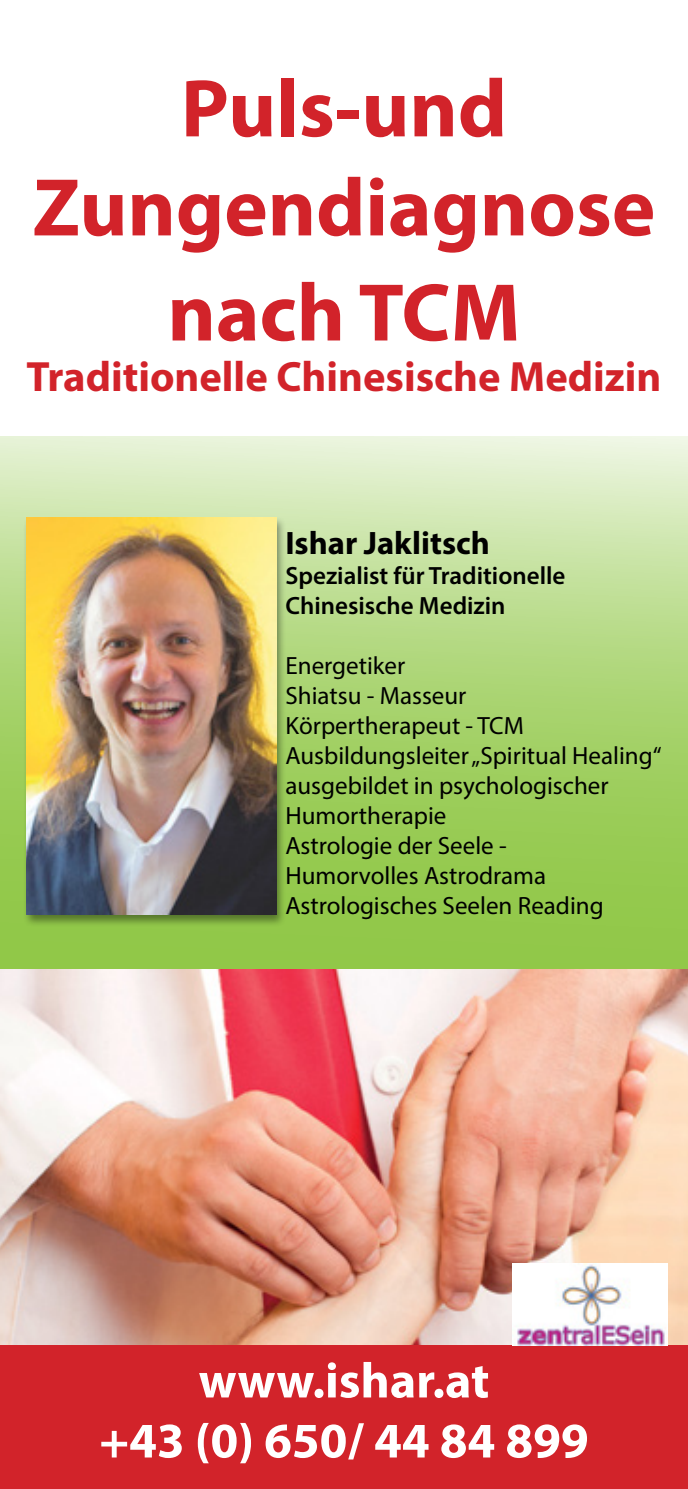
<style>
.page{position:relative;width:688px;height:1489px;background:#fff}
.page>*{position:absolute;margin:0;border:0;box-sizing:border-box;transform-origin:0 0}
.t1{font:700 82.5px/102px "Myriad Pro";color:#d2232a;text-align:center}
.t2{font:700 50px/60px "Myriad Pro";color:#fff;text-align:center}
.t3{font:700 42.5px "Myriad Pro";color:#d2232a}
.t4{font:700 32.5px "Myriad Pro";color:#000}
.t5{font:25px/30px "Myriad Pro";color:#000}
.t6{font:600 25px/30px "Myriad Pro";color:#000}
</style>
<div class="page">
<svg style="left:0;top:436px;width:687px;height:533px;background:#b2d880"></svg>
<img style="left:0;top:969px;width:687px;height:376px">
<div style="left:0;top:1345px;width:687px;height:143px;background:#d2232a"></div>
<div style="left:23px;top:516px;width:263px;height:411px;background:#000;opacity:.41"></div>
<img style="left:27px;top:517px;width:249px;height:397px">
<img style="left:512px;top:1263px;width:154px;height:82px">
<h1 class="t1" style="left:33px;top:55px;width:624px">Puls-und<br>Zungendiagnose nach TCM</h1>
<h3 class="t3" style="left:27px;top:349px;width:636px">Traditionelle Chinesische Medizin</h3>
<h3 class="t4" style="left:285px;top:521px;width:206px">Ishar Jaklitsch</h3>
<p class="t6" style="left:285px;top:559px;width:281px">Spezialist für Traditionelle<br>Chinesische Medizin</p>
<p class="t5" style="left:285px;top:650px;width:377px">Energetiker<br>Shiatsu - Masseur<br>Körpertherapeut - TCM<br>Ausbildungsleiter „Spiritual Healing“ ausgebildet in psychologischer<br>Humortherapie<br>Astrologie der Seele -<br>Humorvolles Astrodrama<br>Astrologisches Seelen Reading</p>
<h2 class="t2" style="left:99px;top:1348px;width:490px">www.ishar.at<br>+43 (0) 650/ 44 84 899</h2>
</div>
